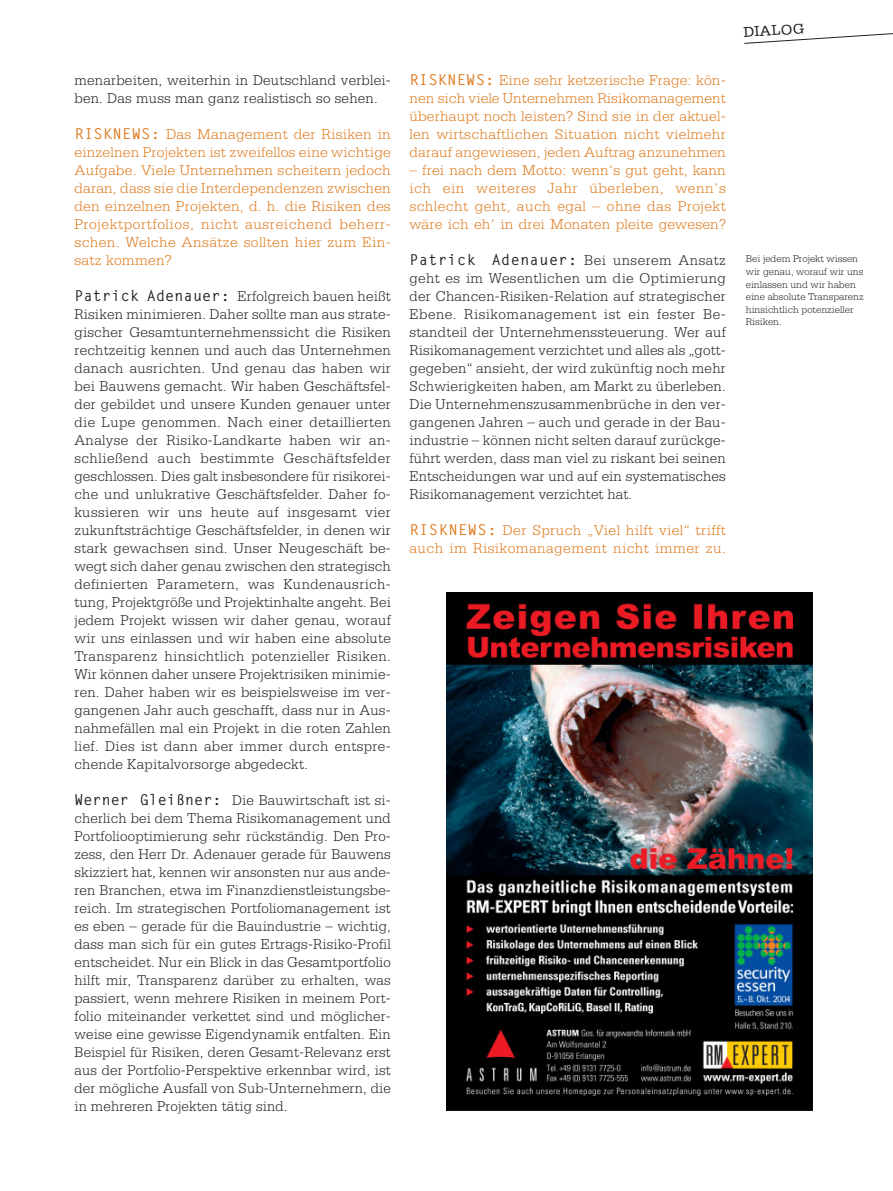
<style>
.page{position:relative;width:893px;height:1191px;background:#fff}
.page>*{position:absolute;margin:0;border:0;box-sizing:border-box;transform-origin:0 0}
.t1{font:300 15px/18px "Serifa";letter-spacing:.015em;color:#231f20;text-align:justify}
.t2{font:300 15px/18px "Serifa";letter-spacing:.025em;color:#de791c;text-align:justify}
.t3{font:700 15px "Letter Gothic";letter-spacing:.035em;color:#231f20}
.t4{font:15px "Serifa";color:#231f20}
.t5{font:300 10.5px/12.6px "Serifa";color:#231f20}
.s1{font-family:"Letter Gothic";font-weight:700}
.s2{font-family:"Serifa";font-weight:300}
</style>
<div class="page">
<svg style="left:744px;top:33px;width:148px;height:11px"></svg>
<img style="left:447px;top:592px;width:365px;height:519px">
<p class="t1" style="left:74px;top:72px;width:318px">menarbeiten, weiterhin in Deutschland verblei&shy;ben. Das muss man ganz realistisch so sehen.</p>
<p class="t2" style="left:74px;top:126px;width:318px"><span class="s1">RISKNEWS:</span> Das Management der Risiken in einzelnen Projekten ist zweifellos eine wichtige Aufgabe. Viele Unternehmen scheitern jedoch daran, dass sie die Interdependenzen zwischen den einzelnen Projekten, d. h. die Risiken des Projektportfolios, nicht ausreichend beherr&shy;schen. Welche Ansätze sollten hier zum Ein&shy;satz kommen?</p>
<p class="t1" style="left:74px;top:288px;width:318px"><span class="s1">Patrick Adenauer:</span> Erfolgreich bauen heißt Risiken minimieren. Daher sollte man aus strate&shy;gischer Gesamtunternehmenssicht die Risiken rechtzeitig kennen und auch das Unternehmen danach ausrichten. Und genau das haben wir bei Bauwens gemacht. Wir haben Geschäftsfel&shy;der gebildet und unsere Kunden genauer unter die Lupe genommen. Nach einer detaillierten Analyse der Risiko-Landkarte haben wir an&shy;schließend auch bestimmte Geschäftsfelder geschlossen. Dies galt insbesondere für risikorei&shy;che und unlukrative Geschäftsfelder. Daher fo&shy;kussieren wir uns heute auf insgesamt vier zukunftsträchtige Geschäftsfelder, in denen wir stark gewachsen sind. Unser Neugeschäft be&shy;wegt sich daher genau zwischen den strategisch definierten Parametern, was Kundenausrich&shy;tung, Projektgröße und Projektinhalte angeht. Bei jedem Projekt wissen wir daher genau, worauf wir uns einlassen und wir haben eine absolute Transparenz hinsichtlich potenzieller Risiken.<br>Wir können daher unsere Projektrisiken minimie&shy;ren. Daher haben wir es beispielsweise im ver&shy;gangenen Jahr auch geschafft, dass nur in Aus&shy;nahmefällen mal ein Projekt in die roten Zahlen lief. Dies ist dann aber immer durch entspre&shy;chende Kapitalvorsorge abgedeckt.</p>
<p class="t1" style="left:74px;top:792px;width:318px"><span class="s1">Werner Gleißner:</span> Die Bauwirtschaft ist si&shy;cherlich bei dem Thema Risikomanagement und Portfoliooptimierung sehr rückständig. Den Pro&shy;zess, den Herr Dr. Adenauer gerade für Bauwens skizziert hat, kennen wir ansonsten nur aus ande&shy;ren Branchen, etwa im Finanzdienstleistungsbe&shy;reich. Im strategischen Portfoliomanagement ist es eben – gerade für die Bauindustrie – wichtig, dass man sich für ein gutes Ertrags-Risiko-Profil entscheidet. Nur ein Blick in das Gesamtportfolio hilft mir, Transparenz darüber zu erhalten, was passiert, wenn mehrere Risiken in meinem Port&shy;folio miteinander verkettet sind und möglicher&shy;weise eine gewisse Eigendynamik entfalten. Ein Beispiel für Risiken, deren Gesamt-Relevanz erst aus der Portfolio-Perspektive erkennbar wird, ist der mögliche Ausfall von Sub-Unternehmern, die in mehreren Projekten tätig sind.</p>
<p class="t2" style="left:409px;top:72px;width:318px"><span class="s1">RISKNEWS:</span> Eine sehr ketzerische Frage: kön&shy;nen sich viele Unternehmen Risikomanagement überhaupt noch leisten? Sind sie in der aktuel&shy;len wirtschaftlichen Situation nicht vielmehr darauf angewiesen, jeden Auftrag anzunehmen</p>
<p class="t2" style="left:409px;top:162px;width:318px">– frei nach dem Motto: wenn's gut geht, kann ich ein weiteres Jahr überleben, wenn's schlecht geht, auch egal – ohne das Projekt wäre ich eh' in drei Monaten pleite gewesen?</p>
<p class="t3" style="left:409px;top:254px;width:318px">Patrick Adenauer: <span class="s2">Bei unserem Ansatz</span></p>
<p class="t1" style="left:409px;top:270px;width:318px">geht es im Wesentlichen um die Optimierung der Chancen-Risiken-Relation auf strategischer Ebene. Risikomanagement ist ein fester Be&shy;standteil der Unternehmenssteuerung. Wer auf Risikomanagement verzichtet und alles als „gott&shy;gegeben“ ansieht, der wird zukünftig noch mehr Schwierigkeiten haben, am Markt zu überleben.<br>Die Unternehmenszusammenbrüche in den ver&shy;gangenen Jahren – auch und gerade in der Bau&shy;industrie – können nicht selten darauf zurückge&shy;führt werden, dass man viel zu riskant bei seinen Entscheidungen war und auf ein systematisches Risikomanagement verzichtet hat.</p>
<p class="t2" style="left:409px;top:522px;width:318px"><span class="s1">RISKNEWS:</span> Der Spruch „Viel hilft viel“ trifft auch im Risikomanagement nicht immer zu.</p>
<p class="t4" style="left:743px;top:27px;width:63px;rotate:-4deg">DIALOG</p>
<p class="t5" style="left:745px;top:253px;width:119px">Bei jedem Projekt wissen wir genau, worauf wir uns einlassen und wir haben eine absolute Transparenz hinsichtlich potenzieller<br>Risiken.</p>
</div>
